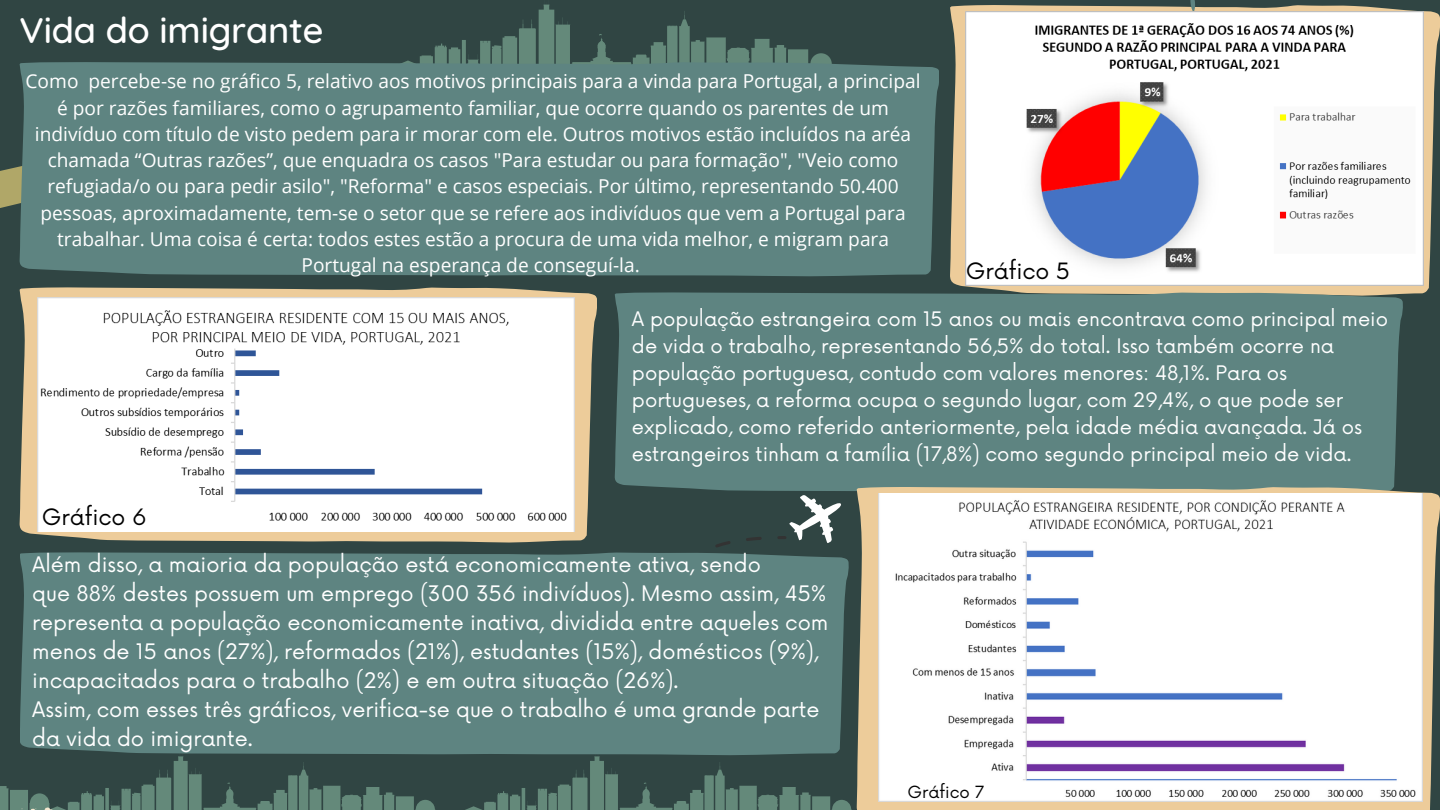
<style>
.page{position:relative;width:1440px;height:810px;background:#304543}
.page>*{position:absolute;margin:0;border:0;box-sizing:border-box;transform-origin:0 0}
.t1{font:500 36.2px "Quicksand";letter-spacing:-.005em;color:#fff}
.t2{font:22px "Now";color:#000}
.t3{font:20.9px/28.9px "Now";color:#fff}
.t4{font:19.6px/27.1px "Now";color:#fff}
.t5{font:19.1px/26.2px "Open Sans";color:#fff;text-align:center}
.t6{font:16.4px "Now";color:#000}
</style>
<div class="page">
<svg style="left:950px;top:5px;width:490px;height:289px;fill:#edcc9a"></svg>
<svg style="left:777px;top:495px;width:64px;height:48px"></svg>
<div style="left:615px;top:293px;width:788px;height:198px;background:#5e8481"></div>
<svg style="left:999px;top:0;width:311px;height:11px"></svg>
<svg style="left:0;top:166px;width:20px;height:42px"></svg>
<svg style="left:20px;top:288px;width:577px;height:255px;fill:#edcc9a"></svg>
<img style="left:38px;top:297px;width:537px;height:235px">
<img style="left:966px;top:11px;width:457px;height:275px">
<svg style="left:405px;top:4px;width:427px;height:58px"></svg>
<div style="left:20px;top:62px;width:919px;height:214px;background:#5e8481"></div>
<svg style="left:857px;top:487px;width:583px;height:323px;fill:#edcc9a"></svg>
<div style="left:20px;top:553px;width:829px;height:202px;background:#5e8481"></div>
<svg style="left:464px;top:752px;width:388px;height:58px"></svg>
<svg style="left:0;top:752px;width:435px;height:58px"></svg>
<img style="left:879px;top:493px;width:544px;height:309px">
<h2 class="t1" style="left:20px;top:7px;width:305px">Vida do imigrante</h2>
<h1 class="t5" style="left:26px;top:68px;width:897px">Como percebe-se no gráfico 5, relativo aos motivos principais para a vinda para Portugal, a principal é por razões familiares, como o agrupamento familiar, que ocorre quando os parentes de um indivíduo com título de visto pedem para ir morar com ele. Outros motivos estão incluídos na aréa chamada “Outras razões”, que enquadra os casos "Para estudar ou para formação", "Veio como refugiada/o ou para pedir asilo", "Reforma" e casos especiais. Por último, representando 50.400 pessoas, aproximadamente, tem-se o setor que se refere aos indivíduos que vem a Portugal para trabalhar. Uma coisa é certa: todos estes estão a procura de uma vida melhor, e migram para Portugal na esperança de conseguí-la.</h1>
<h3 class="t2" style="left:966px;top:259px;width:106px">Gráfico 5</h3>
<p class="t2" style="left:42px;top:505px;width:106px">Gráfico 6</p>
<p class="t4" style="left:632px;top:306px;width:758px">A população estrangeira com 15 anos ou mais encontrava como principal meio de vida o trabalho, representando 56,5% do total. Isso também ocorre na população portuguesa, contudo com valores menores: 48,1%. Para os portugueses, a reforma ocupa o segundo lugar, com 29,4%, o que pode ser explicado, como referido anteriormente, pela idade média avançada. Já os estrangeiros tinham a família (17,8%) como segundo principal meio de vida.</p>
<p class="t3" style="left:32px;top:551px;width:798px">Além disso, a maioria da população está economicamente ativa, sendo<br>que 88% destes possuem um emprego (300 356 indivíduos). Mesmo assim, 45% representa a população economicamente inativa, dividida entre aqueles com menos de 15 anos (27%), reformados (21%), estudantes (15%), domésticos (9%), incapacitados para o trabalho (2%) e em outra situação (26%).<br>Assim, com esses três gráficos, verifica-se que o trabalho é uma grande parte da vida do imigrante.</p>
<p class="t6" style="left:908px;top:783px;width:78px">Gráfico 7</p>
</div>
